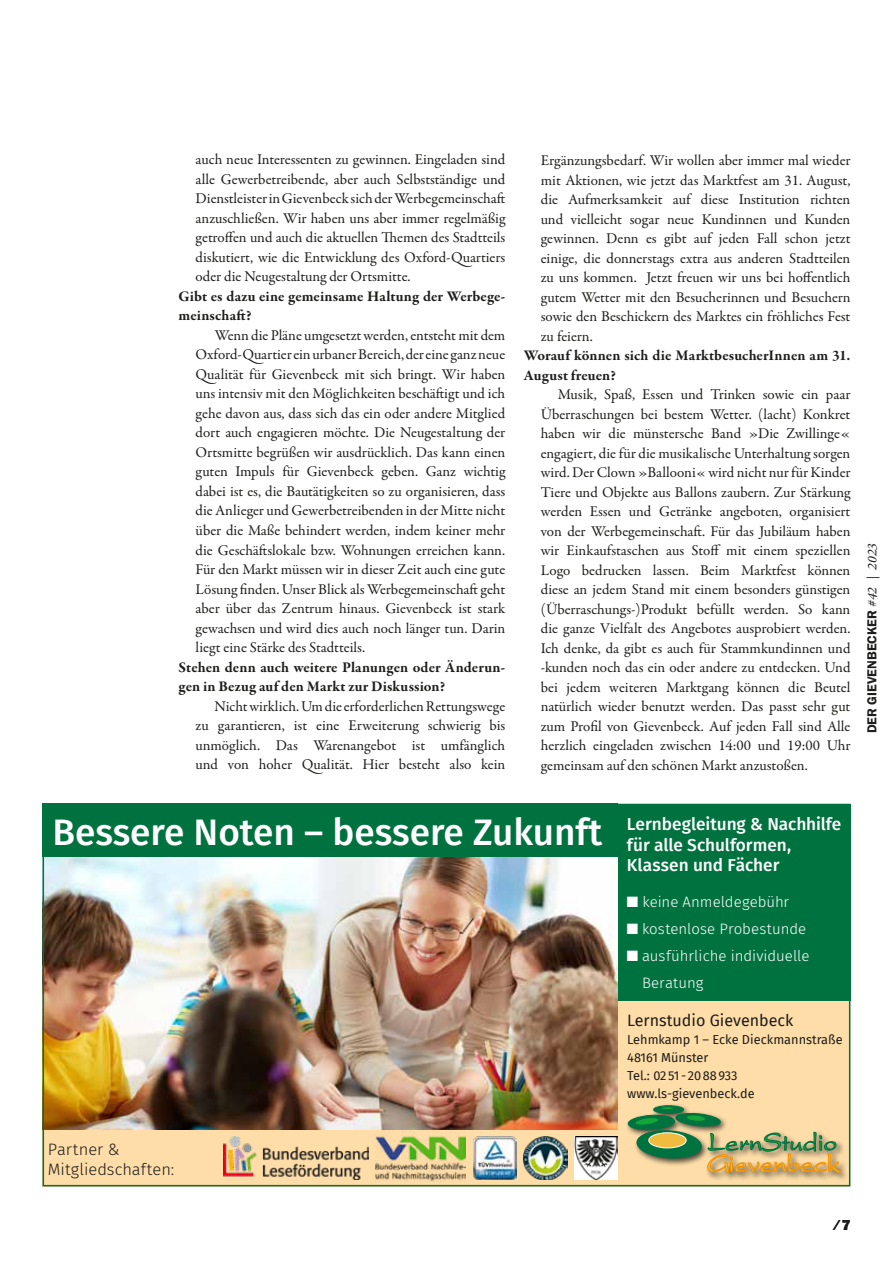
<style>
.page{position:relative;width:893px;height:1263px;background:#fff}
.page>*{position:absolute;margin:0;border:0;box-sizing:border-box;transform-origin:0 0}
.t1{font:500 36.9px "Fira Sans";color:#fff}
.t2{font:500 17.25px/20.7px "Fira Sans";letter-spacing:-.005em;color:#fff}
.t3{font:300 16.5px/19.8px "Fira Sans";color:#1d1d1b}
.t4{font:16.05px "Fira Sans";color:#1d1d1b}
.t5{font:15px/19.5px "Garamond Premr Pro";color:#1d1d1b;text-align:justify}
.t6{font:700 15px/19.5px "Garamond Premr Pro";letter-spacing:.005em;color:#1d1d1b}
.t7{font:300 15px/27px "Fira Sans";color:#fff}
.t8{font:15px "Franklin Gothic URW Hea";color:#1d1d1b}
.t9{font:13.5px "Franklin Gothic URW Dem";color:#1d1d1b}
.t10{font:12.75px/18px "Fira Sans";color:#1d1d1b}
.s1{font-family:"Garamond Premr Pro Med It"}
</style>
<div class="page">
<div style="left:43px;top:995px;width:807px;height:191px;background:#fedda8"></div>
<img style="left:46px;top:857px;width:572px;height:272px">
<div style="left:618px;top:804px;width:232px;height:196px;background:#00723f"></div>
<div style="left:626px;top:1103px;width:223px;height:78px;background:#1d1d1b;opacity:.8"></div>
<div style="left:653px;top:1105px;width:31px;height:8px;border:1px solid #00723f;border-radius:50%"></div>
<div style="left:660px;top:1106px;width:14px;height:4px;border:1px solid #00723f;border-radius:50%"></div>
<svg style="left:628px;top:1107px;width:213px;height:67px"></svg>
<div style="left:43px;top:804px;width:575px;height:53px;background:#00723f"></div>
<img style="left:223px;top:1136px;width:145px;height:43px">
<img style="left:473px;top:1136px;width:44px;height:43px">
<img style="left:376px;top:1132px;width:90px;height:50px">
<img style="left:524px;top:1136px;width:43px;height:43px">
<img style="left:574px;top:1136px;width:44px;height:43px">
<div style="left:43px;top:804px;width:807px;height:382px;border:2px solid #00723f"></div>
<p class="t5" style="left:196px;top:150px;width:311px">auch neue Interessenten zu gewinnen. Eingeladen sind alle Gewerbetreibende, aber auch Selbstständige und Dienstleister in Gievenbeck sich der Werbegemeinschaft anzuschließen. Wir haben uns aber immer regelmäßig getroffen und auch die aktuellen Themen des Stadtteils diskutiert, wie die Entwicklung des Oxford-Quartiers oder die Neugestaltung der Ortsmitte.</p>
<p class="t6" style="left:179px;top:287px;width:328px">Gibt es dazu eine gemeinsame Haltung der Werbege&shy;meinschaft?</p>
<p class="t5" style="left:196px;top:326px;width:311px;text-indent:19px">Wenn die Pläne umgesetzt werden, entsteht mit dem Oxford-Quartier ein urbaner Bereich, der eine ganz neue Qualität für Gievenbeck mit sich bringt. Wir haben uns intensiv mit den Möglichkeiten beschäftigt und ich gehe davon aus, dass sich das ein oder andere Mitglied dort auch engagieren möchte. Die Neugestaltung der Ortsmitte begrüßen wir ausdrücklich. Das kann einen guten Impuls für Gievenbeck geben. Ganz wichtig dabei ist es, die Bautätigkeiten so zu organisieren, dass die Anlieger und Gewerbetreibenden in der Mitte nicht über die Maße behindert werden, indem keiner mehr die Geschäftslokale bzw. Wohnungen erreichen kann.<br>Für den Markt müssen wir in dieser Zeit auch eine gute Lösung finden. Unser Blick als Werbegemeinschaft geht aber über das Zentrum hinaus. Gievenbeck ist stark gewachsen und wird dies auch noch länger tun. Darin liegt eine Stärke des Stadtteils.</p>
<p class="t6" style="left:179px;top:657px;width:328px">Stehen denn auch weitere Planungen oder Änderun&shy;gen in Bezug auf den Markt zur Diskussion?</p>
<p class="t5" style="left:196px;top:696px;width:311px;text-indent:19px">Nicht wirklich. Um die erforderlichen Rettungswege zu garantieren, ist eine Erweiterung schwierig bis unmöglich. Das Warenangebot ist umfänglich und von hoher Qualität. Hier besteht also kein</p>
<p class="t5" style="left:541px;top:151px;width:311px">Ergänzungsbedarf. Wir wollen aber immer mal wieder mit Aktionen, wie jetzt das Marktfest am 31. August, die Aufmerksamkeit auf diese Institution richten und vielleicht sogar neue Kundinnen und Kunden gewinnen. Denn es gibt auf jeden Fall schon jetzt einige, die donnerstags extra aus anderen Stadtteilen zu uns kommen. Jetzt freuen wir uns bei hoffentlich gutem Wetter mit den Besucherinnen und Besuchern sowie den Beschickern des Marktes ein fröhliches Fest zu feiern.</p>
<p class="t6" style="left:524px;top:346px;width:328px">Worauf können sich die MarktbesucherInnen am 31.<br>August freuen?</p>
<p class="t5" style="left:541px;top:385px;width:311px;text-indent:17px">Musik, Spaß, Essen und Trinken sowie ein paar Überraschungen bei bestem Wetter. (lacht) Konkret haben wir die münstersche Band »Die Zwillinge« engagiert, die für die musikalische Unterhaltung sorgen wird. Der Clown »Ballooni« wird nicht nur für Kinder Tiere und Objekte aus Ballons zaubern. Zur Stärkung werden Essen und Getränke angeboten, organisiert von der Werbegemeinschaft. Für das Jubiläum haben wir Einkaufstaschen aus Stoff mit einem speziellen Logo bedrucken lassen. Beim Marktfest können diese an jedem Stand mit einem besonders günstigen (Überraschungs-)Produkt befüllt werden. So kann die ganze Vielfalt des Angebotes ausprobiert werden.<br>Ich denke, da gibt es auch für Stammkundinnen und -kunden noch das ein oder andere zu entdecken. Und bei jedem weiteren Marktgang können die Beutel natürlich wieder benutzt werden. Das passt sehr gut zum Profil von Gievenbeck. Auf jeden Fall sind Alle herzlich eingeladen zwischen 14:00 und 19:00 Uhr gemeinsam auf den schönen Markt anzustoßen.</p>
<p class="t9" style="left:864px;top:733px;width:192px;rotate:-90deg">DER GIEVENBECKER <span class="s1">#42 | 2023</span></p>
<h1 class="t1" style="left:52px;top:802px;width:790px">Bessere Noten – bessere Zukunft <sup>Lernbegleitung</sup> <sup>&amp;</sup> <sup>Nachhilfe</sup></h1>
<p class="t2" style="left:627px;top:833px;width:166px">für alle Schulformen,<br>Klassen und Fächer</p>
<p class="t7" style="left:627px;top:888px;width:164px">■ keine Anmeldegebühr</p>
<p class="t7" style="left:627px;top:915px;width:181px">■ kostenlose Probestunde</p>
<p class="t7" style="left:642px;top:942px;width:169px;text-indent:-15px">■ ausführliche individuelle<br>Beratung</p>
<p class="t4" style="left:627px;top:1008px;width:168px">Lernstudio Gievenbeck</p>
<p class="t10" style="left:627px;top:1030px;width:217px">Lehmkamp 1 – Ecke Dieckmannstraße<br>48161 Münster<br>Tel.: 0251 - 2088933 www.ls-gievenbeck.de</p>
<p class="t3" style="left:48px;top:1139px;width:128px">Partner &amp;<br>Mitgliedschaften:</p>
<p class="t8" style="left:835px;top:1215px;width:17px">⁄ 7</p>
</div>
